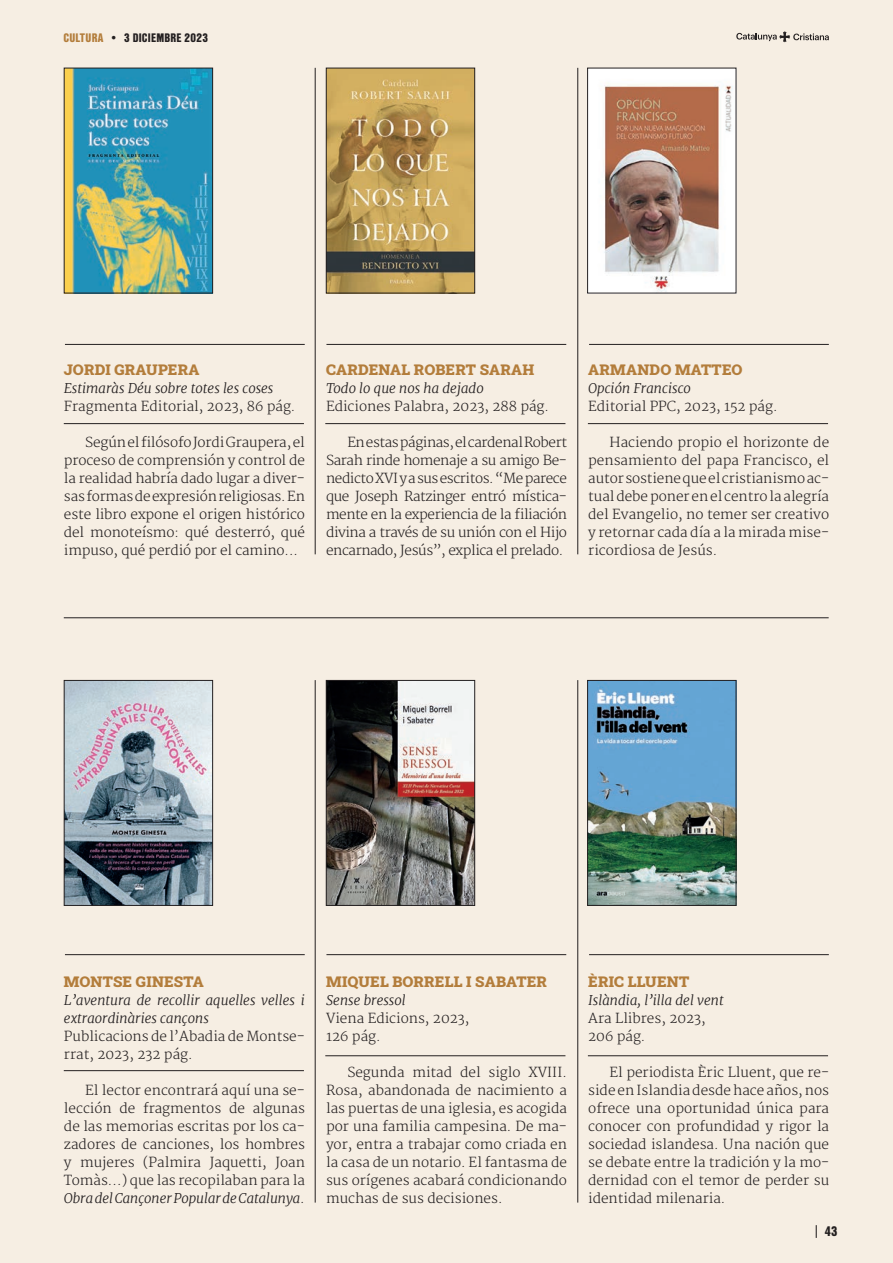
<style>
.page{position:relative;width:893px;height:1263px;background:#f6eee3}
.page>*{position:absolute;margin:0;border:0;box-sizing:border-box;transform-origin:0 0}
.t1{font:15px "Roboto Slab";letter-spacing:.015em;color:#b37d3b}
.TEXTO_PPAL_ESP{font:300 13.5px/18px "Merriweather";color:#231f20;text-align:justify}
.TEXTO_PPAL_ESP-2{font:italic 300 13.5px/18px "Merriweather";color:#231f20}
.t2{font:900 13.5px "Nimbus San Con LOT";color:#231f20}
.t3{font:900 12px "Nimbus San Con LOT";letter-spacing:.015em;color:#231f20}
.s1{color:#b37d3b}
.s2{font-style:italic}
</style>
<div class="page">
<svg style="left:816px;top:1225px;width:1px;height:13px"></svg>
<hr style="left:64px;top:617px;width:765px;height:1px;background:#231f20">
<img style="left:66px;top:682px;width:145px;height:222px">
<div style="left:64px;top:680px;width:149px;height:226px;border:1px solid #231f20"></div>
<img style="left:328px;top:682px;width:145px;height:222px">
<div style="left:326px;top:680px;width:149px;height:226px;border:1px solid #231f20"></div>
<hr style="left:65px;top:954px;width:240px;height:1px;background:#231f20">
<hr style="left:326px;top:954px;width:240px;height:1px;background:#231f20">
<hr style="left:589px;top:954px;width:240px;height:1px;background:#231f20">
<img style="left:589px;top:682px;width:145px;height:222px">
<div style="left:587px;top:680px;width:149px;height:226px;border:1px solid #231f20"></div>
<hr style="left:315px;top:680px;width:1px;height:522px;background:#231f20">
<hr style="left:577px;top:680px;width:1px;height:522px;background:#231f20">
<img style="left:66px;top:70px;width:145px;height:221px">
<div style="left:64px;top:68px;width:149px;height:225px;border:1px solid #231f20"></div>
<hr style="left:315px;top:68px;width:1px;height:486px;background:#231f20">
<img style="left:328px;top:70px;width:145px;height:221px">
<div style="left:326px;top:68px;width:149px;height:225px;border:1px solid #231f20"></div>
<img style="left:589px;top:70px;width:145px;height:221px">
<div style="left:587px;top:68px;width:149px;height:225px;border:1px solid #231f20"></div>
<hr style="left:577px;top:68px;width:1px;height:486px;background:#231f20">
<hr style="left:65px;top:344px;width:240px;height:1px;background:#231f20">
<hr style="left:326px;top:344px;width:240px;height:1px;background:#231f20">
<hr style="left:589px;top:344px;width:240px;height:1px;background:#231f20">
<hr style="left:64px;top:423px;width:240px;height:1px;background:#231f20">
<hr style="left:325px;top:423px;width:240px;height:1px;background:#231f20">
<hr style="left:588px;top:423px;width:240px;height:1px;background:#231f20">
<hr style="left:64px;top:1070px;width:240px;height:1px;background:#231f20">
<hr style="left:325px;top:1055px;width:240px;height:1px;background:#231f20">
<hr style="left:588px;top:1055px;width:240px;height:1px;background:#231f20">
<svg style="left:736px;top:31px;width:93px;height:11px"></svg>
<p class="t3" style="left:63px;top:28px;width:146px"><span class="s1">CULTURA</span> • 3 DICIEMBRE 2023</p>
<p class="t1" style="left:64px;top:360px;width:137px">JORDI GRAUPERA</p>
<p class="TEXTO_PPAL_ESP-2" style="left:64px;top:380px;width:211px">Estimaràs Déu sobre totes les coses</p>
<p class="TEXTO_PPAL_ESP" style="left:64px;top:398px;width:233px">Fragmenta Editorial, 2023, 86 pág.</p>
<p class="TEXTO_PPAL_ESP" style="left:64px;top:434px;width:242px;text-indent:21px">Según el filósofo Jordi Graupera, el proceso de comprensión y control de la realidad habría dado lugar a diver&shy;sas formas de expresión religiosas. En este libro expone el origen histórico del monoteísmo: qué desterró, qué impuso, qué perdió por el camino...</p>
<p class="t1" style="left:326px;top:360px;width:210px">CARDENAL ROBERT SARAH</p>
<p class="TEXTO_PPAL_ESP-2" style="left:326px;top:380px;width:159px">Todo lo que nos ha dejado</p>
<p class="TEXTO_PPAL_ESP" style="left:326px;top:398px;width:225px">Ediciones Palabra, 2023, 288 pág.</p>
<p class="TEXTO_PPAL_ESP" style="left:326px;top:434px;width:242px;text-indent:21px">En estas páginas, el cardenal Robert Sarah rinde homenaje a su amigo Be&shy;nedicto XVI y a sus escritos. “Me parece que Joseph Ratzinger entró mística&shy;mente en la experiencia de la filiación divina a través de su unión con el Hijo encarnado, Jesús”, explica el prelado.</p>
<p class="t1" style="left:588px;top:360px;width:156px">ARMANDO MATTEO</p>
<p class="TEXTO_PPAL_ESP-2" style="left:588px;top:380px;width:104px">Opción Francisco</p>
<p class="TEXTO_PPAL_ESP" style="left:588px;top:398px;width:191px">Editorial PPC, 2023, 152 pág.</p>
<p class="TEXTO_PPAL_ESP" style="left:588px;top:434px;width:242px;text-indent:21px">Haciendo propio el horizonte de pensamiento del papa Francisco, el autor sostiene que el cristianismo ac&shy;tual debe poner en el centro la alegría del Evangelio, no temer ser creativo y retornar cada día a la mirada mise&shy;ricordiosa de Jesús.</p>
<p class="t1" style="left:64px;top:971px;width:141px">MONTSE GINESTA</p>
<p class="TEXTO_PPAL_ESP-2" style="left:64px;top:991px;width:242px">L’aventura de recollir aquelles velles i extraordinàries cançons</p>
<p class="TEXTO_PPAL_ESP" style="left:64px;top:1027px;width:242px">Publicacions de l’Abadia de Montse&shy;rrat, 2023, 232 pág.</p>
<p class="TEXTO_PPAL_ESP" style="left:64px;top:1081px;width:242px;text-indent:21px">El lector encontrará aquí una se&shy;lección de fragmentos de algunas de las memorias escritas por los ca&shy;zadores de canciones, los hombres y mujeres (Palmira Jaquetti, Joan Tomàs...) que las recopilaban para la <span class="s2">Obra del Cançoner Popular de Catalunya</span>.</p>
<p class="t1" style="left:326px;top:971px;width:222px">MIQUEL BORRELL I SABATER</p>
<p class="TEXTO_PPAL_ESP-2" style="left:326px;top:991px;width:81px">Sense bressol</p>
<p class="TEXTO_PPAL_ESP" style="left:326px;top:1009px;width:145px">Viena Edicions, 2023,</p>
<p class="TEXTO_PPAL_ESP" style="left:326px;top:1027px;width:56px">126 pág.</p>
<p class="TEXTO_PPAL_ESP" style="left:326px;top:1063px;width:242px;text-indent:21px">Segunda mitad del siglo XVIII.<br>Rosa, abandonada de nacimiento a las puertas de una iglesia, es acogida por una familia campesina. De ma&shy;yor, entra a trabajar como criada en la casa de un notario. El fantasma de sus orígenes acabará condicionando muchas de sus decisiones.</p>
<p class="t1" style="left:588px;top:971px;width:103px">ÈRIC LLUENT</p>
<p class="TEXTO_PPAL_ESP-2" style="left:588px;top:991px;width:137px">Islàndia, l’illa del vent</p>
<p class="TEXTO_PPAL_ESP" style="left:588px;top:1009px;width:119px">Ara Llibres, 2023,</p>
<p class="TEXTO_PPAL_ESP" style="left:588px;top:1027px;width:59px">206 pág.</p>
<p class="TEXTO_PPAL_ESP" style="left:588px;top:1063px;width:242px;text-indent:21px">El periodista Èric Lluent, que re&shy;side en Islandia desde hace años, nos ofrece una oportunidad única para conocer con profundidad y rigor la sociedad islandesa. Una nación que se debate entre la tradición y la mo&shy;dernidad con el temor de perder su identidad milenaria.</p>
<p class="t2" style="left:825px;top:1221px;width:14px">43</p>
</div>
